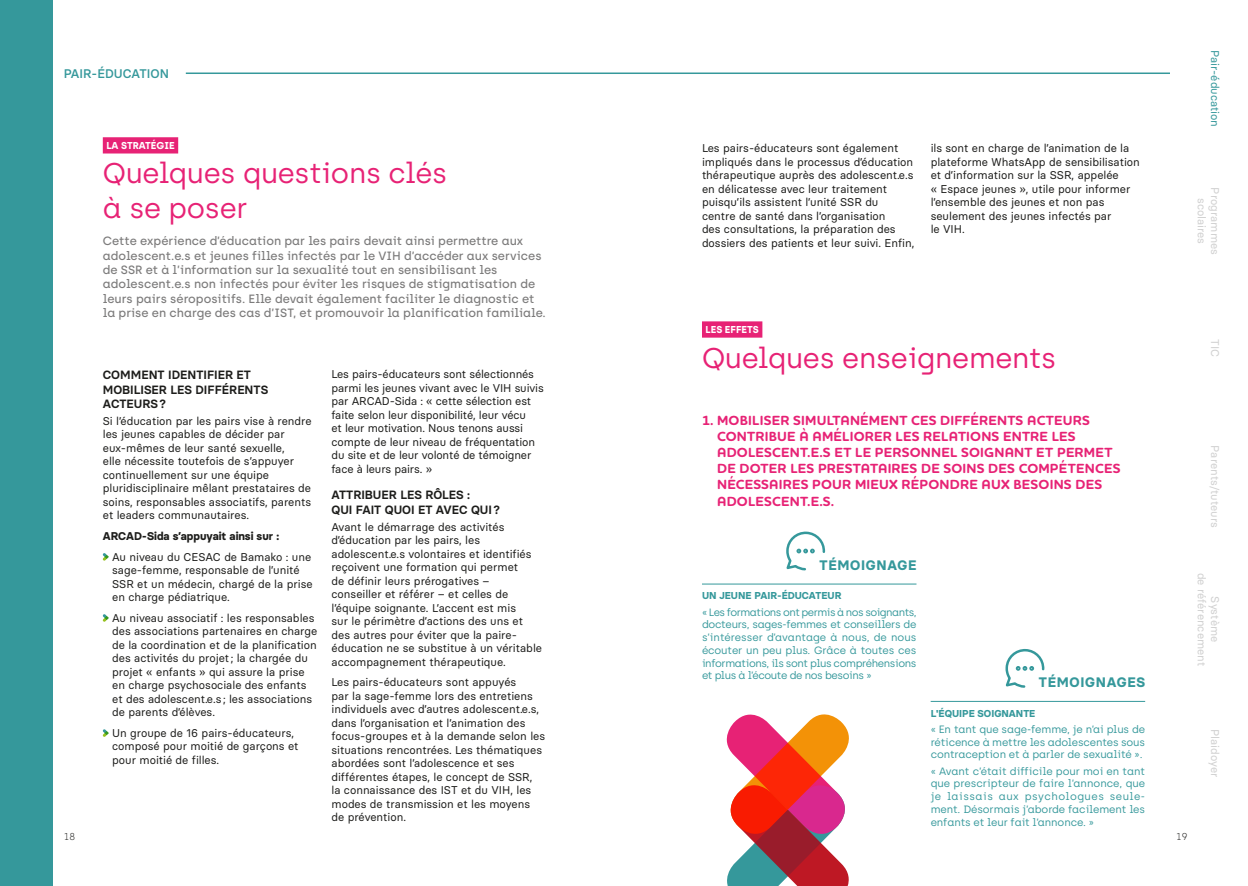
<style>
.page{position:relative;width:1248px;height:886px;background:#fff}
.page>*{position:absolute;margin:0;border:0;box-sizing:border-box;transform-origin:0 0}
.t1{font:28.5px/34.2px "Archia";letter-spacing:-.01em;color:#e72275}
.t2{font:700 13.75px "Basier Circle";letter-spacing:.05em;color:#35989b}
.t3{font:700 13.5px/16.2px "Houschka Rounded";letter-spacing:.015em;color:#e72275}
.t4{font:500 12.5px "Basier Circle";color:#35989b}
.t5{font:500 12px/14.4px "Archia";color:#7c7b7b}
.t6{font:600 12px/14.4px "Basier Circle";color:#1d1d1b}
.t7{font:11.25px/13.5px "Basier Circle";color:#1d1d1b}
.t8{font:11.25px/13.5px "Basier Circle";color:#d0d0d0;text-align:center}
.t9{font:700 11.25px "Basier Circle";color:#1d1d1b}
.t10{font:11.25px "Basier Circle";color:#35989b}
.t11{font:10.62px/12.8px "Archia";letter-spacing:-.015em;color:#35989b;text-align:justify}
.t12{font:700 10px "Basier Circle";color:#35989b}
.t13{font:700 10px "Archia";color:#fff}
.t14{font:100 10px "Archia";color:#1d1d1b}
</style>
<div class="page">
<hr style="left:186px;top:73px;width:983px;height:1px;background:#35989b">
<div style="left:0;top:0;width:53px;height:886px;background:#35989b"></div>
<div style="left:702px;top:321px;width:60px;height:17px;background:#e72275"></div>
<div style="left:103px;top:137px;width:75px;height:16px;background:#e72275"></div>
<svg style="left:102px;top:553px;width:7px;height:8px"></svg>
<svg style="left:102px;top:614px;width:7px;height:8px"></svg>
<svg style="left:102px;top:729px;width:7px;height:8px"></svg>
<hr style="left:930px;top:701px;width:214px;height:1px;background:#35989b">
<svg style="left:1005px;top:648px;width:40px;height:40px"></svg>
<hr style="left:702px;top:584px;width:214px;height:1px;background:#35989b">
<svg style="left:786px;top:531px;width:40px;height:40px"></svg>
<svg style="left:726px;top:714px;width:123px;height:172px"></svg>
<p class="t4" style="left:64px;top:66px;width:107px">PAIR-ÉDUCATION</p>
<p class="t13" style="left:106px;top:140px;width:70px">LA STRATÉGIE</p>
<h1 class="t1" style="left:103px;top:156px;width:346px">Quelques questions clés à se poser</h1>
<p class="t5" style="left:103px;top:234px;width:444px">Cette expérience d’éducation par les pairs devait ainsi permettre aux adolescent.e.s et jeunes filles infectés par le VIH d’accéder aux services de SSR et à l’information sur la sexualité tout en sensibilisant les adolescent.e.s non infectés pour éviter les risques de stigmatisation de leurs pairs séropositifs. Elle devait également faciliter le diagnostic et la prise en charge des cas d’IST, et promouvoir la planification familiale.</p>
<p class="t7" style="left:702px;top:142px;width:214px">Les pairs-éducateurs sont également impliqués dans le processus d’éducation thérapeutique auprès des adolescent.e.s en délicatesse avec leur traitement puisqu’ils assistent l’unité SSR du centre de santé dans l’organisation<br>des consultations, la préparation des dossiers des patients et leur suivi. Enfin,</p>
<p class="t7" style="left:930px;top:142px;width:211px">ils sont en charge de l’animation de la plateforme WhatsApp de sensibilisation et d’information sur la SSR, appelée<br>« Espace jeunes », utile pour informer l’ensemble des jeunes et non pas seulement des jeunes infectés par<br>le VIH.</p>
<p class="t6" style="left:103px;top:367px;width:167px">COMMENT IDENTIFIER ET<br>MOBILISER LES DIFFÉRENTS<br>ACTEURS?</p>
<p class="t7" style="left:103px;top:414px;width:210px">Si l’éducation par les pairs vise à rendre les jeunes capables de décider par eux-mêmes de leur santé sexuelle,<br>elle nécessite toutefois de s’appuyer continuellement sur une équipe pluridisciplinaire mêlant prestataires de soins, responsables associatifs, parents et leaders communautaires.</p>
<p class="t9" style="left:103px;top:529px;width:178px">ARCAD-Sida s’appuyait ainsi sur :</p>
<p class="t7" style="left:112px;top:550px;width:202px">Au niveau du CESAC de Bamako : une sage-femme, responsable de l’unité<br>SSR et un médecin, chargé de la prise en charge pédiatrique.</p>
<p class="t7" style="left:112px;top:611px;width:207px">Au niveau associatif : les responsables des associations partenaires en charge de la coordination et de la planification des activités du projet; la chargée du projet « enfants » qui assure la prise en charge psychosociale des enfants et des adolescent.e.s; les associations de parents d’élèves.</p>
<p class="t7" style="left:112px;top:726px;width:188px">Un groupe de 16 pairs-éducateurs, composé pour moitié de garçons et pour moitié de filles.</p>
<p class="t13" style="left:705px;top:324px;width:55px">LES EFFETS</p>
<h1 class="t1" style="left:702px;top:340px;width:356px">Quelques enseignements</h1>
<p class="t3" style="left:717px;top:412px;width:405px;text-indent:-15px">1. MOBILISER SIMULTANÉMENT CES DIFFÉRENTS ACTEURS CONTRIBUE À AMÉLIORER LES RELATIONS ENTRE LES ADOLESCENT.E.S ET LE PERSONNEL SOIGNANT ET PERMET DE DOTER LES PRESTATAIRES DE SOINS DES COMPÉTENCES NÉCESSAIRES POUR MIEUX RÉPONDRE AUX BESOINS DES ADOLESCENT.E.S.</p>
<p class="t7" style="left:331px;top:367px;width:214px">Les pairs-éducateurs sont sélectionnés parmi les jeunes vivant avec le VIH suivis par ARCAD-Sida : « cette sélection est faite selon leur disponibilité, leur vécu<br>et leur motivation. Nous tenons aussi compte de leur niveau de fréquentation du site et de leur volonté de témoigner face à leurs pairs. »</p>
<p class="t6" style="left:331px;top:488px;width:170px">ATTRIBUER LES RÔLES :<br>QUI FAIT QUOI ET AVEC QUI?</p>
<p class="t7" style="left:331px;top:520px;width:212px">Avant le démarrage des activités d’éducation par les pairs, les adolescent.e.s volontaires et identifiés reçoivent une formation qui permet<br>de définir leurs prérogatives – conseiller et référer – et celles de l’équipe soignante. L’accent est mis<br>sur le périmètre d’actions des uns et des autres pour éviter que la paire&shy;éducation ne se substitue à un véritable accompagnement thérapeutique.</p>
<p class="t7" style="left:331px;top:675px;width:215px">Les pairs-éducateurs sont appuyés<br>par la sage-femme lors des entretiens individuels avec d’autres adolescent.e.s, dans l’organisation et l’animation des focus-groupes et à la demande selon les situations rencontrées. Les thématiques abordées sont l’adolescence et ses différentes étapes, le concept de SSR,<br>la connaissance des IST et du VIH, les modes de transmission et les moyens de prévention.</p>
<p class="t2" style="left:1038px;top:673px;width:108px">TÉMOIGNAGES</p>
<p class="t2" style="left:819px;top:556px;width:98px">TÉMOIGNAGE</p>
<p class="t12" style="left:702px;top:589px;width:141px">UN JEUNE PAIR-ÉDUCATEUR</p>
<p class="t11" style="left:702px;top:605px;width:216px">« Les formations ont permis à nos soignants, docteurs, sages-femmes et conseillers de s’intéresser d’avantage à nous, de nous écouter un peu plus. Grâce à toutes ces informations, ils sont plus compréhensions et plus à l’écoute de nos besoins »</p>
<p class="t12" style="left:930px;top:707px;width:106px">L'ÉQUIPE SOIGNANTE</p>
<p class="t11" style="left:930px;top:723px;width:216px">« En tant que sage-femme, je n’ai plus de réticence à mettre les adolescentes sous contraception et à parler de sexualité ».</p>
<p class="t11" style="left:930px;top:764px;width:216px">« Avant c’était difficile pour moi en tant que prescripteur de faire l’annonce, que je laissais aux psychologues seule&shy;ment. Désormais j’aborde facilement les enfants et leur fait l’annonce. »</p>
<p class="t14" style="left:64px;top:831px;width:13px">18</p>
<p class="t14" style="left:1176px;top:831px;width:13px">19</p>
<p class="t10" style="left:1222px;top:50px;width:79px;rotate:90deg">Pair-éducation</p>
<p class="t8" style="left:1221px;top:187px;width:69px;rotate:90deg">Programmes scolaires</p>
<p class="t8" style="left:1221px;top:339px;width:19px;rotate:90deg">TIC</p>
<p class="t8" style="left:1221px;top:445px;width:84px;rotate:90deg">Parents/tuteurs</p>
<p class="t8" style="left:1221px;top:572px;width:95px;rotate:90deg">Système<br>de référencement</p>
<p class="t8" style="left:1221px;top:729px;width:50px;rotate:90deg">Plaidoyer</p>
</div>
